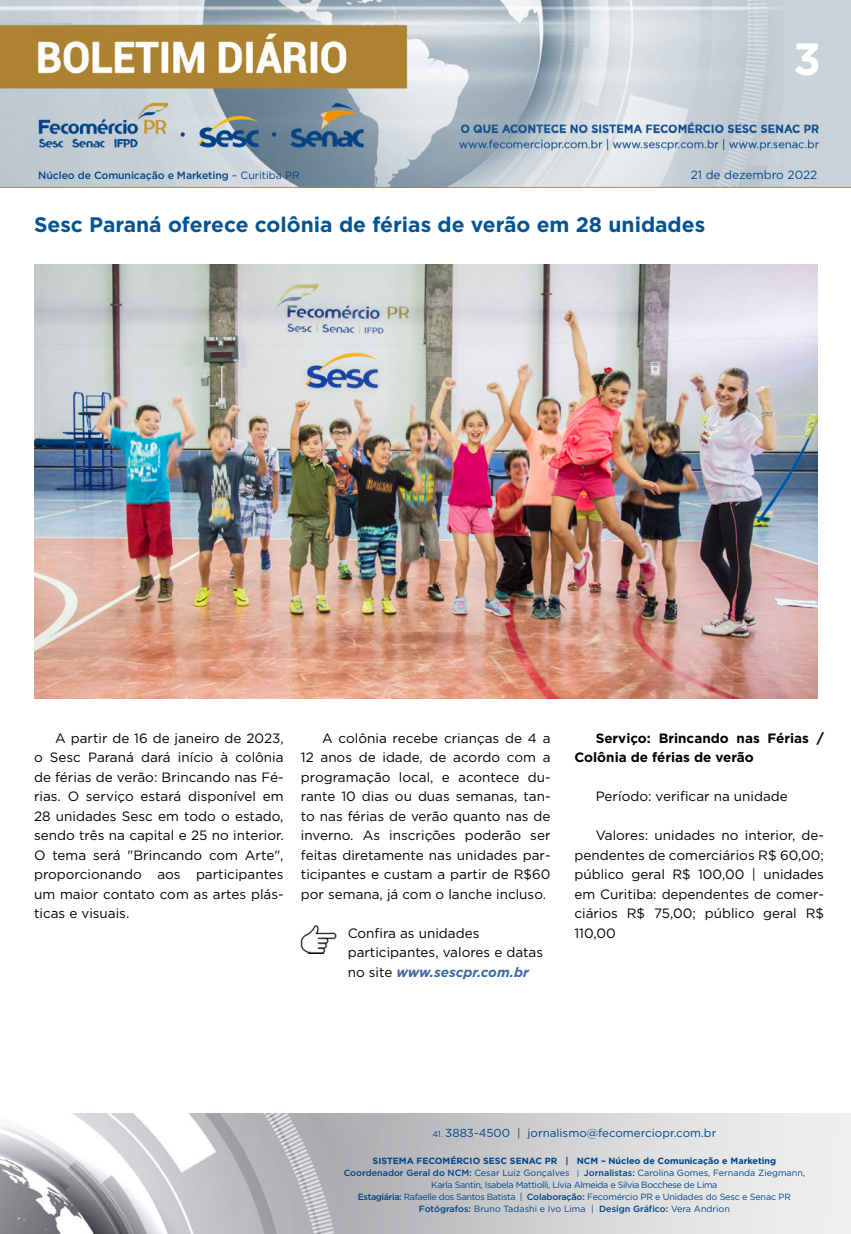
<style>
.page{position:relative;width:851px;height:1234px;background:#fff}
.page>*{position:absolute;margin:0;border:0;box-sizing:border-box;transform-origin:0 0}
.t1{font:700 45px "Gotham";color:#fff}
.t2{font:700 21px "Gotham";color:#005493}
.t3{font:13.5px/19.5px "Gotham";color:#000;text-align:justify}
.t4{font:700 13.5px/19.5px "Gotham";color:#000}
.t5{font:11.85px "Gotham";color:#004a93}
.t6{font:11.55px "Gotham";color:#004587}
.t7{font:500 10.5px "Gotham";letter-spacing:-.01em;color:#004587}
.t8{font:9px/12px "Gotham";letter-spacing:-.02em;color:#004587;text-align:center}
.s1{font-weight:400}
.s2{font-weight:700;font-style:italic;color:#3f68a5}
.s3{font-size:8.25px}
.s4{font-weight:700}
.s5{font-weight:500}
.s6{font-size:7.65px}
</style>
<div class="page">
<img style="left:0;top:0;width:850px;height:188px">
<img style="left:0;top:1113px;width:850px;height:120px">
<img style="left:301px;top:925px;width:35px;height:28px">
<img style="left:34px;top:264px;width:783px;height:434px">
<p class="t7" style="left:38px;top:168px;width:263px">Núcleo de Comunicação e Marketing <span class="s1">– Curitiba PR</span></p>
<h1 class="t1" style="left:793px;top:29px;width:29px">3</h1>
<p class="t5" style="left:690px;top:167px;width:128px">21 de dezembro 2022</p>
<h2 class="t2" style="left:34px;top:210px;width:672px">Sesc Paraná oferece colônia de férias de verão em 28 unidades</h2>
<p class="t3" style="left:34px;top:727px;width:251px;text-indent:21px">A partir de 16 de janeiro de 2023, o Sesc Paraná dará início à colônia de férias de verão: Brincando nas Fé&shy;rias. O serviço estará disponível em 28 unidades Sesc em todo o estado, sendo três na capital e 25 no interior.<br>O tema será "Brincando com Arte", proporcionando aos participantes um maior contato com as artes plás&shy;ticas e visuais.</p>
<p class="t3" style="left:301px;top:727px;width:251px;text-indent:21px">A colônia recebe crianças de 4 a 12 anos de idade, de acordo com a programação local, e acontece du&shy;rante 10 dias ou duas semanas, tan&shy;to nas férias de verão quanto nas de inverno. As inscrições poderão ser feitas diretamente nas unidades par&shy;ticipantes e custam a partir de R$60 por semana, já com o lanche incluso.</p>
<p class="t3" style="left:347px;top:922px;width:197px;text-align:left">Confira as unidades participantes, valores e datas no site <span class="s2">www.sescpr.com.br</span></p>
<p class="t4" style="left:574px;top:727px;width:251px;text-indent:21px">Serviço: Brincando nas Férias /<br>Colônia de férias de verão</p>
<p class="t3" style="left:595px;top:786px;width:194px">Período: verificar na unidade</p>
<p class="t3" style="left:574px;top:825px;width:251px;text-indent:21px">Valores: unidades no interior, de&shy;pendentes de comerciários R$ 60,00; público geral R$ 100,00 | unidades em Curitiba: dependentes de comer&shy;ciários R$ 75,00; público geral R$ 110,00</p>
<p class="t6" style="left:432px;top:1125px;width:285px"><span class="s3">41.</span> 3883-4500 | jornalismo@fecomerciopr.com.br</p>
<p class="t8" style="left:343px;top:1154px;width:463px"><span class="s4">SISTEMA FECOMÉRCIO SESC SENAC PR | NCM – Núcleo de Comunicação e Marketing </span><span class="s5">Coordenador Geral do NCM:</span> Cesar Luiz Gonçalves <span class="s6">|</span> <span class="s5">Jornalistas:</span> Carolina Gomes, Fernanda Ziegmann, Karla Santin, Isabela Mattiolli, Lívia Almeida e Silvia Bocchese de Lima<br><span class="s5">Estagiária:</span> Rafaelle dos Santos Batista | <span class="s5">Colaboração:</span> Fecomércio PR e Unidades do Sesc e Senac PR <span class="s5">Fotógrafos:</span> Bruno Tadashi e Ivo Lima | <span class="s5">Design Gráfico:</span> Vera Andrion</p>
</div>
